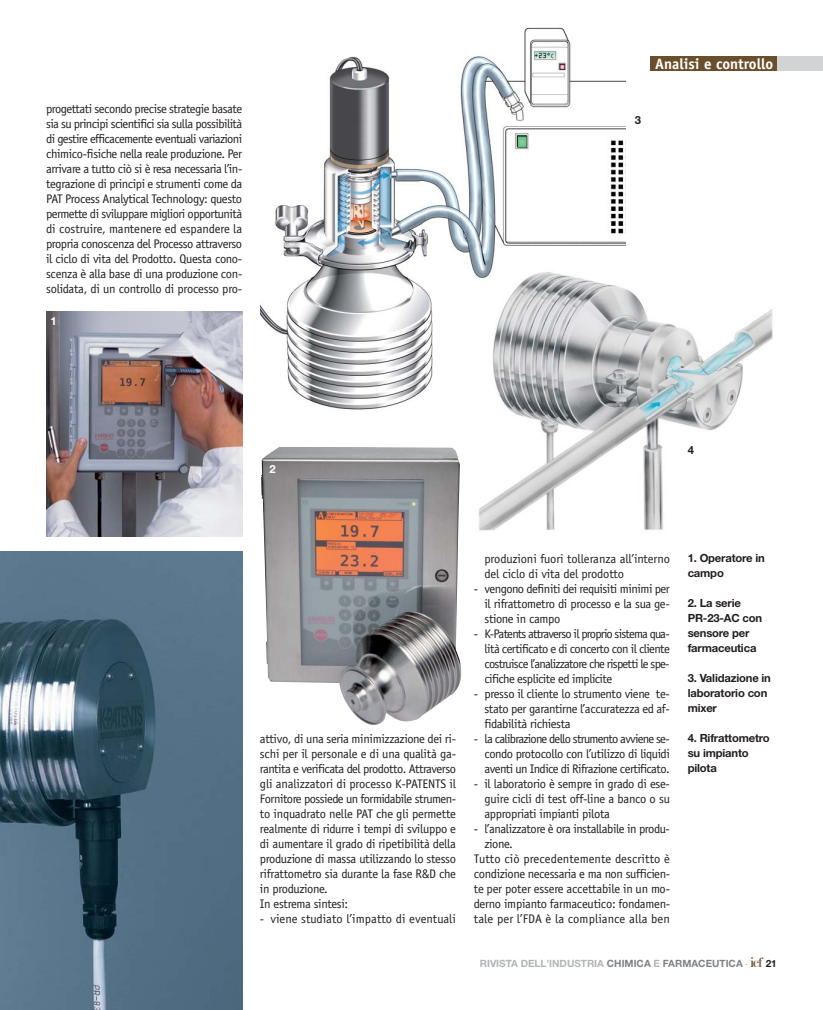
<style>
.page{position:relative;width:823px;height:1010px;background:#fff}
.page>*{position:absolute;margin:0;border:0;box-sizing:border-box;transform-origin:0 0}
.t1{font:700 15px "Officina Sans";color:#fff}
.t2{font:12.5px/15px "Officina Sans";letter-spacing:-.025em;color:#231f20;text-align:justify}
.t3{font:12.5px "Officina Sans";letter-spacing:.01em;color:#231f20}
.t4{font:12.5px "Officina Sans";letter-spacing:.005em;color:#231f20}
.t5{font:700 11.25px/15px "Helvetica Neue";letter-spacing:-.015em;color:#231f20}
.t6{font:700 11.25px "Helvetica Neue";color:#fff}
.t7{font:700 10px "Helvetica Neue";color:#b2b4b6}
.s1{color:#808285}
.s2{font-family:"Modern";font-weight:400;font-size:12.5px}
.s3{font-family:"Modern";font-weight:400;font-size:15px;color:#6b4e2c}
.s4{color:#231f20}
</style>
<div class="page">
<div style="left:776px;top:57px;width:46px;height:14px;background:#d1d3d4"></div>
<img style="left:0;top:552px;width:242px;height:458px">
<img style="left:46px;top:312px;width:196px;height:225px">
<img style="left:260px;top:27px;width:364px;height:383px">
<img style="left:474px;top:267px;width:299px;height:264px">
<div style="left:650px;top:57px;width:126px;height:14px;background:#6b4e2c"></div>
<img style="left:261px;top:447px;width:201px;height:279px">
<p class="t2" style="left:46px;top:102px;width:198px">progettati secondo precise strategie basate sia su principi scientifici sia sulla possibilità di gestire efficacemente eventuali variazioni chimico-fisiche nella reale produzione. Per arrivare a tutto ciò si è resa necessaria l’in&shy;tegrazione di principi e strumenti come da PAT Process Analytical Technology: questo permette di sviluppare migliori opportunità di costruire, mantenere ed espandere la propria conoscenza del Processo attraverso il ciclo di vita del Prodotto. Questa cono&shy;scenza è alla base di una produzione con&shy;solidata, di un controllo di processo pro-</p>
<p class="t6" style="left:50px;top:317px;width:8px">1</p>
<p class="t1" style="left:654px;top:58px;width:120px">Analisi e controllo</p>
<p class="t5" style="left:634px;top:114px;width:8px">3</p>
<p class="t6" style="left:269px;top:465px;width:8px">2</p>
<p class="t5" style="left:687px;top:444px;width:8px">4</p>
<p class="t2" style="left:260px;top:732px;width:198px;text-align:left">attivo, di una seria minimizzazione dei ri&shy;schi per il personale e di una qualità ga&shy;rantita e verificata del prodotto. Attraverso gli analizzatori di processo K-PATENTS il Fornitore possiede un formidabile strumen&shy;to inquadrato nelle PAT che gli permette realmente di ridurre i tempi di sviluppo e di aumentare il grado di ripetibilità della produzione di massa utilizzando lo stesso rifrattometro sia durante la fase R&amp;D che in produzione.<br>In estrema sintesi:</p>
<p class="t4" style="left:260px;top:914px;width:197px">- viene studiato l’impatto di eventuali</p>
<p class="t5" style="left:687px;top:551px;width:79px">1. Operatore in campo</p>
<p class="t5" style="left:687px;top:596px;width:76px">2. La serie<br>PR-23-AC con sensore per farmaceutica</p>
<p class="t5" style="left:687px;top:671px;width:85px">3. Validazione in laboratorio con mixer</p>
<p class="t5" style="left:687px;top:731px;width:83px">4. Rifrattometro su impianto pilota</p>
<p class="t2" style="left:484px;top:552px;width:187px">produzioni fuori tolleranza all’interno del ciclo di vita del prodotto</p>
<p class="t2" style="left:484px;top:582px;width:187px;text-indent:-11px">- vengono definiti dei requisiti minimi per il rifrattometro di processo e la sua ge&shy;stione in campo</p>
<p class="t2" style="left:484px;top:627px;width:187px;text-indent:-11px">- K-Patents attraverso il proprio sistema qua&shy;lità certificato e di concerto con il cliente costruisce l’analizzatore che rispetti le spe&shy;cifiche esplicite ed implicite</p>
<p class="t2" style="left:484px;top:687px;width:187px;text-indent:-11px">- presso il cliente lo strumento viene te&shy;stato per garantirne l’accuratezza ed af&shy;fidabilità richiesta</p>
<p class="t2" style="left:484px;top:732px;width:187px;text-indent:-11px">- la calibrazione dello strumento avviene se&shy;condo protocollo con l’utilizzo di liquidi aventi un Indice di Rifrazione certificato.</p>
<p class="t2" style="left:484px;top:777px;width:187px;text-indent:-11px">- il laboratorio è sempre in grado di ese&shy;guire cicli di test off-line a banco o su appropriati impianti pilota</p>
<p class="t2" style="left:473px;top:822px;width:197px">- l’analizzatore è ora installabile in produ-</p>
<p class="t2" style="left:484px;top:837px;width:30px">zione.</p>
<p class="t3" style="left:473px;top:854px;width:197px">Tutto ciò precedentemente descritto è</p>
<p class="t2" style="left:473px;top:867px;width:198px">condizione necessaria e ma non sufficien-</p>
<p class="t2" style="left:473px;top:882px;width:198px">te per poter essere accettabile in un mo-</p>
<p class="t2" style="left:473px;top:897px;width:198px">derno impianto farmaceutico: fondamen-</p>
<p class="t3" style="left:473px;top:914px;width:197px">tale per l’FDA è la compliance alla ben</p>
<p class="t7" style="left:479px;top:959px;width:298px">RIVISTA DELL’INDUSTRIA <span class="s1">CHIMICA</span> E <span class="s1">FARMACEUTICA</span> <span class="s2">-</span> <span class="s3">icf</span> <span class="s4">21</span></p>
</div>
